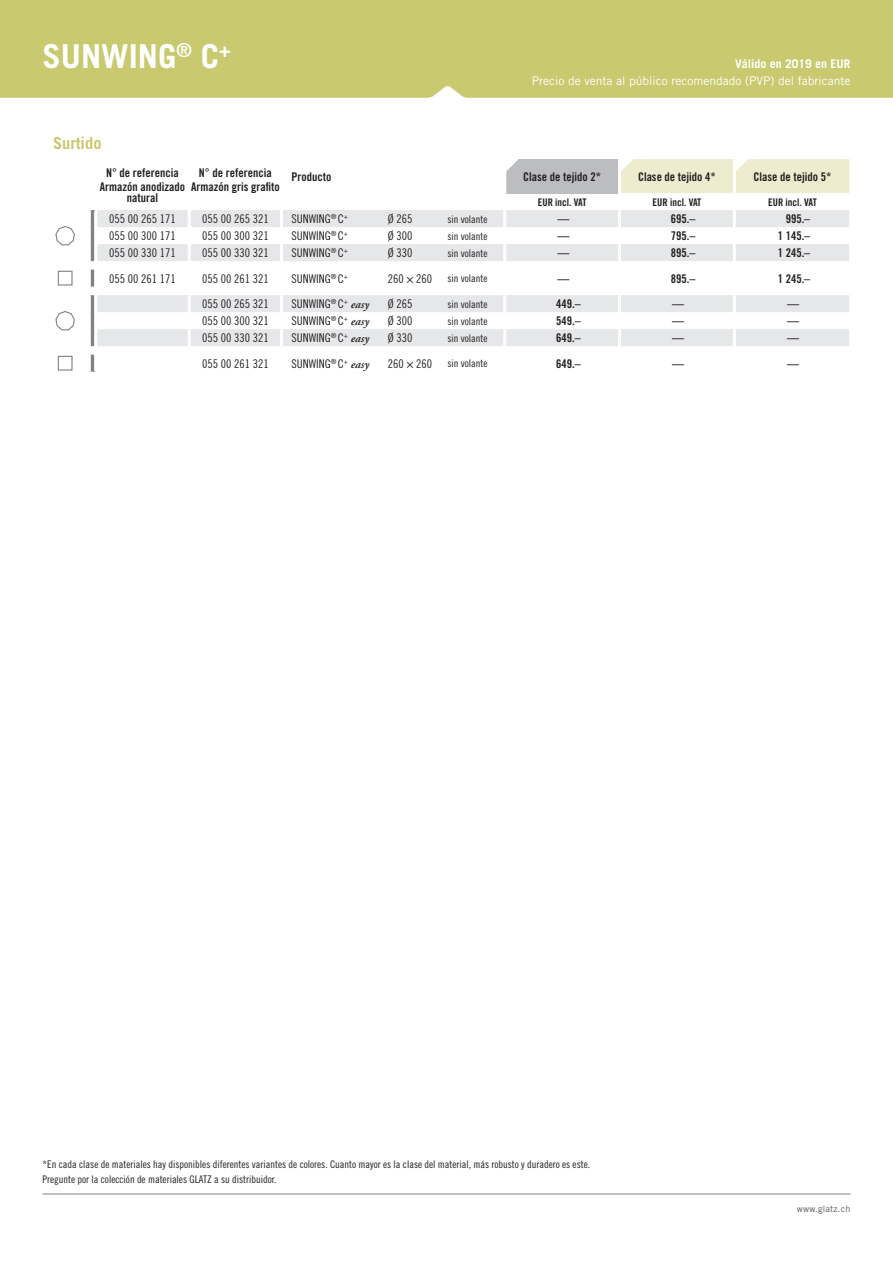
<style>
.page{position:relative;width:893px;height:1263px;background:#fff}
.page>*{position:absolute;margin:0;border:0;box-sizing:border-box;transform-origin:0 0}
.HEAD_Schirm{font:700 33px "Trade Gothic";color:#fff}
.HEAD{font:700 16.5px "Trade Gothic";color:#c9c96f}
.Preise{font:12px/10.5px "Trade Gothic Bold Cond Twenty";color:#231f20;text-align:center}
.Bestellnummer{font:12px "Trade Gothic Cond Eighteen";color:#231f20}
.Grössen_Durchmesser{font:12px "Trade Gothic Cond Eighteen";color:#231f20}
.t1{font:12px "Trade Gothic";color:#fff}
.t2{font:700 12px "Trade Gothic";color:#fff}
.Grössen_eckig{font:12px "Trade Gothic Cond Eighteen";color:#231f20}
.Fussnote{font:10.5px "Trade Gothic Cond Eighteen";color:#231f20}
.t3{font:10.5px "Trade Gothic Bold Cond Twenty";color:#231f20}
.t4{font:9px "Trade Gothic";letter-spacing:.025em;color:#57585a}
.s1{font-family:"Adobe Garamond";font-weight:600;font-style:italic}
</style>
<div class="page">
<hr style="left:43px;top:1193px;width:807px;height:1px;background:#808285">
<div style="left:0;top:0;width:893px;height:98px;background:#c9c96f"></div>
<div style="left:505px;top:159px;width:115px;height:34px;background:#bcbdc0"></div>
<svg style="left:97px;top:210px;width:752px;height:136px"></svg>
<hr style="left:188px;top:210px;width:3px;height:17px;background:#fff">
<hr style="left:188px;top:227px;width:3px;height:17px;background:#fff">
<hr style="left:188px;top:244px;width:3px;height:17px;background:#fff">
<hr style="left:188px;top:270px;width:3px;height:15px;background:#fff">
<hr style="left:503px;top:210px;width:3px;height:17px;background:#fff">
<hr style="left:618px;top:210px;width:3px;height:17px;background:#fff">
<hr style="left:733px;top:210px;width:3px;height:17px;background:#fff">
<hr style="left:503px;top:227px;width:3px;height:17px;background:#fff">
<hr style="left:618px;top:227px;width:3px;height:17px;background:#fff">
<hr style="left:733px;top:227px;width:3px;height:17px;background:#fff">
<hr style="left:503px;top:270px;width:3px;height:17px;background:#fff">
<hr style="left:618px;top:270px;width:3px;height:17px;background:#fff">
<hr style="left:733px;top:270px;width:3px;height:17px;background:#fff">
<hr style="left:503px;top:295px;width:3px;height:17px;background:#fff">
<hr style="left:618px;top:295px;width:3px;height:17px;background:#fff">
<hr style="left:733px;top:295px;width:3px;height:17px;background:#fff">
<hr style="left:503px;top:312px;width:3px;height:17px;background:#fff">
<hr style="left:618px;top:312px;width:3px;height:17px;background:#fff">
<hr style="left:733px;top:312px;width:3px;height:17px;background:#fff">
<hr style="left:503px;top:244px;width:3px;height:17px;background:#fff">
<hr style="left:618px;top:244px;width:3px;height:17px;background:#fff">
<hr style="left:733px;top:244px;width:3px;height:17px;background:#fff">
<svg style="left:503px;top:261px;width:3px;height:9px"></svg>
<svg style="left:618px;top:261px;width:3px;height:9px"></svg>
<svg style="left:733px;top:261px;width:3px;height:9px"></svg>
<svg style="left:503px;top:287px;width:3px;height:8px"></svg>
<svg style="left:618px;top:287px;width:3px;height:8px"></svg>
<svg style="left:733px;top:287px;width:3px;height:8px"></svg>
<hr style="left:503px;top:329px;width:3px;height:17px;background:#fff">
<hr style="left:618px;top:329px;width:3px;height:17px;background:#fff">
<hr style="left:733px;top:329px;width:3px;height:17px;background:#fff">
<svg style="left:188px;top:261px;width:3px;height:9px"></svg>
<hr style="left:280px;top:210px;width:3px;height:17px;background:#fff">
<hr style="left:280px;top:227px;width:3px;height:17px;background:#fff">
<hr style="left:280px;top:244px;width:3px;height:17px;background:#fff">
<hr style="left:280px;top:270px;width:3px;height:17px;background:#fff">
<hr style="left:188px;top:295px;width:3px;height:17px;background:#fff">
<hr style="left:280px;top:295px;width:3px;height:17px;background:#fff">
<hr style="left:188px;top:312px;width:3px;height:17px;background:#fff">
<hr style="left:280px;top:312px;width:3px;height:17px;background:#fff">
<hr style="left:188px;top:329px;width:3px;height:17px;background:#fff">
<hr style="left:280px;top:329px;width:3px;height:17px;background:#fff">
<svg style="left:280px;top:261px;width:3px;height:9px"></svg>
<svg style="left:188px;top:285px;width:3px;height:10px"></svg>
<svg style="left:280px;top:287px;width:3px;height:8px"></svg>
<hr style="left:503px;top:159px;width:3px;height:34px;background:#fff">
<hr style="left:618px;top:159px;width:3px;height:34px;background:#fff">
<svg style="left:55px;top:210px;width:41px;height:162px"></svg>
<div style="left:58px;top:356px;width:15px;height:15px;border:1px solid #808285"></div>
<svg style="left:506px;top:159px;width:13px;height:13px"></svg>
<div style="left:621px;top:159px;width:228px;height:34px;background:#edeccf"></div>
<p class="HEAD_Schirm" style="left:43px;top:36px;width:190px">SUNWING<sup>®</sup> C<sup>+</sup></p>
<p class="t2" style="left:735px;top:56px;width:117px">Válido en 2019 en EUR</p>
<p class="t1" style="left:532px;top:74px;width:320px">Precio de venta al público recomendado (PVP) del fabricante</p>
<p class="HEAD" style="left:53px;top:133px;width:50px">Surtido</p>
<p class="Preise" style="left:106px;top:167px;width:74px">N° de referencia</p>
<p class="Preise" style="left:100px;top:182px;width:87px">Armazón anodizado natural</p>
<p class="Preise" style="left:199px;top:167px;width:74px">N° de referencia</p>
<p class="Preise" style="left:191px;top:182px;width:90px">Armazón gris grafito</p>
<p class="Preise" style="left:291px;top:171px;width:41px">Producto</p>
<p class="Preise" style="left:523px;top:171px;width:79px">Clase de tejido 2*</p>
<p class="Preise" style="left:638px;top:171px;width:79px">Clase de tejido 4*</p>
<p class="Preise" style="left:753px;top:171px;width:79px">Clase de tejido 5*</p>
<p class="t3" style="left:538px;top:195px;width:50px">EUR incl. VAT</p>
<p class="t3" style="left:653px;top:195px;width:50px">EUR incl. VAT</p>
<p class="t3" style="left:768px;top:195px;width:50px">EUR incl. VAT</p>
<p class="Bestellnummer" style="left:109px;top:212px;width:68px">055 00 265 171</p>
<p class="Bestellnummer" style="left:202px;top:212px;width:68px">055 00 265 321</p>
<p class="Grössen_Durchmesser" style="left:291px;top:212px;width:58px">SUNWING<sup>®</sup> C<sup>+</sup></p>
<p class="Grössen_Durchmesser" style="left:388px;top:212px;width:26px">Ø 265</p>
<p class="Fussnote" style="left:447px;top:213px;width:42px">sin volante</p>
<p class="Bestellnummer" style="left:109px;top:229px;width:68px">055 00 300 171</p>
<p class="Bestellnummer" style="left:202px;top:229px;width:68px">055 00 300 321</p>
<p class="Grössen_Durchmesser" style="left:291px;top:229px;width:58px">SUNWING<sup>®</sup> C<sup>+</sup></p>
<p class="Grössen_Durchmesser" style="left:388px;top:229px;width:26px">Ø 300</p>
<p class="Fussnote" style="left:447px;top:230px;width:42px">sin volante</p>
<p class="Bestellnummer" style="left:109px;top:246px;width:68px">055 00 330 171</p>
<p class="Bestellnummer" style="left:202px;top:246px;width:68px">055 00 330 321</p>
<p class="Grössen_Durchmesser" style="left:291px;top:246px;width:58px">SUNWING<sup>®</sup> C<sup>+</sup></p>
<p class="Grössen_Durchmesser" style="left:388px;top:246px;width:26px">Ø 330</p>
<p class="Fussnote" style="left:447px;top:247px;width:42px">sin volante</p>
<p class="Bestellnummer" style="left:109px;top:271px;width:68px">055 00 261 171</p>
<p class="Bestellnummer" style="left:202px;top:271px;width:68px">055 00 261 321</p>
<p class="Grössen_Durchmesser" style="left:291px;top:271px;width:58px">SUNWING<sup>®</sup> C<sup>+</sup></p>
<p class="Grössen_eckig" style="left:388px;top:271px;width:46px">260 × 260</p>
<p class="Fussnote" style="left:447px;top:272px;width:42px">sin volante</p>
<p class="Bestellnummer" style="left:202px;top:297px;width:68px">055 00 265 321</p>
<p class="Grössen_Durchmesser" style="left:291px;top:297px;width:79px">SUNWING<sup>®</sup> C<sup>+</sup> <span class="s1">easy</span></p>
<p class="Grössen_Durchmesser" style="left:388px;top:297px;width:26px">Ø 265</p>
<p class="Fussnote" style="left:447px;top:298px;width:42px">sin volante</p>
<p class="Bestellnummer" style="left:202px;top:314px;width:68px">055 00 300 321</p>
<p class="Grössen_Durchmesser" style="left:291px;top:314px;width:79px">SUNWING<sup>®</sup> C<sup>+</sup> <span class="s1">easy</span></p>
<p class="Grössen_Durchmesser" style="left:388px;top:314px;width:26px">Ø 300</p>
<p class="Fussnote" style="left:447px;top:315px;width:42px">sin volante</p>
<p class="Bestellnummer" style="left:202px;top:331px;width:68px">055 00 330 321</p>
<p class="Grössen_Durchmesser" style="left:291px;top:331px;width:79px">SUNWING<sup>®</sup> C<sup>+</sup> <span class="s1">easy</span></p>
<p class="Grössen_Durchmesser" style="left:388px;top:331px;width:26px">Ø 330</p>
<p class="Fussnote" style="left:447px;top:332px;width:42px">sin volante</p>
<p class="Bestellnummer" style="left:202px;top:356px;width:68px">055 00 261 321</p>
<p class="Grössen_Durchmesser" style="left:291px;top:356px;width:79px">SUNWING<sup>®</sup> C<sup>+</sup> <span class="s1">easy</span></p>
<p class="Grössen_eckig" style="left:388px;top:356px;width:46px">260 × 260</p>
<p class="Fussnote" style="left:447px;top:357px;width:42px">sin volante</p>
<p class="Preise" style="left:557px;top:214px;width:13px">—</p>
<p class="Preise" style="left:557px;top:231px;width:13px">—</p>
<p class="Preise" style="left:557px;top:248px;width:13px">—</p>
<p class="Preise" style="left:557px;top:273px;width:13px">—</p>
<p class="Preise" style="left:556px;top:299px;width:26px">449.–</p>
<p class="Preise" style="left:556px;top:316px;width:26px">549.–</p>
<p class="Preise" style="left:556px;top:333px;width:26px">649.–</p>
<p class="Preise" style="left:556px;top:358px;width:26px">649.–</p>
<p class="Preise" style="left:671px;top:214px;width:26px">695.–</p>
<p class="Preise" style="left:671px;top:231px;width:26px">795.–</p>
<p class="Preise" style="left:671px;top:248px;width:26px">895.–</p>
<p class="Preise" style="left:671px;top:273px;width:26px">895.–</p>
<p class="Preise" style="left:672px;top:299px;width:13px">—</p>
<p class="Preise" style="left:672px;top:316px;width:13px">—</p>
<p class="Preise" style="left:672px;top:333px;width:13px">—</p>
<p class="Preise" style="left:672px;top:358px;width:13px">—</p>
<p class="Preise" style="left:786px;top:214px;width:26px">995.–</p>
<p class="Preise" style="left:778px;top:231px;width:34px">1 145.–</p>
<p class="Preise" style="left:778px;top:248px;width:34px">1 245.–</p>
<p class="Preise" style="left:778px;top:273px;width:34px">1 245.–</p>
<p class="Preise" style="left:787px;top:299px;width:13px">—</p>
<p class="Preise" style="left:787px;top:316px;width:13px">—</p>
<p class="Preise" style="left:787px;top:333px;width:13px">—</p>
<p class="Preise" style="left:787px;top:358px;width:13px">—</p>
<p class="Fussnote" style="left:43px;top:1158px;width:549px">*En cada clase de materiales hay disponibles diferentes variantes de colores. Cuanto mayor es la clase del material, más robusto y duradero es este.</p>
<p class="Fussnote" style="left:43px;top:1173px;width:236px">Pregunte por la colección de materiales GLATZ a su distribuidor.</p>
<p class="t4" style="left:797px;top:1203px;width:55px">www.glatz.ch</p>
</div>
